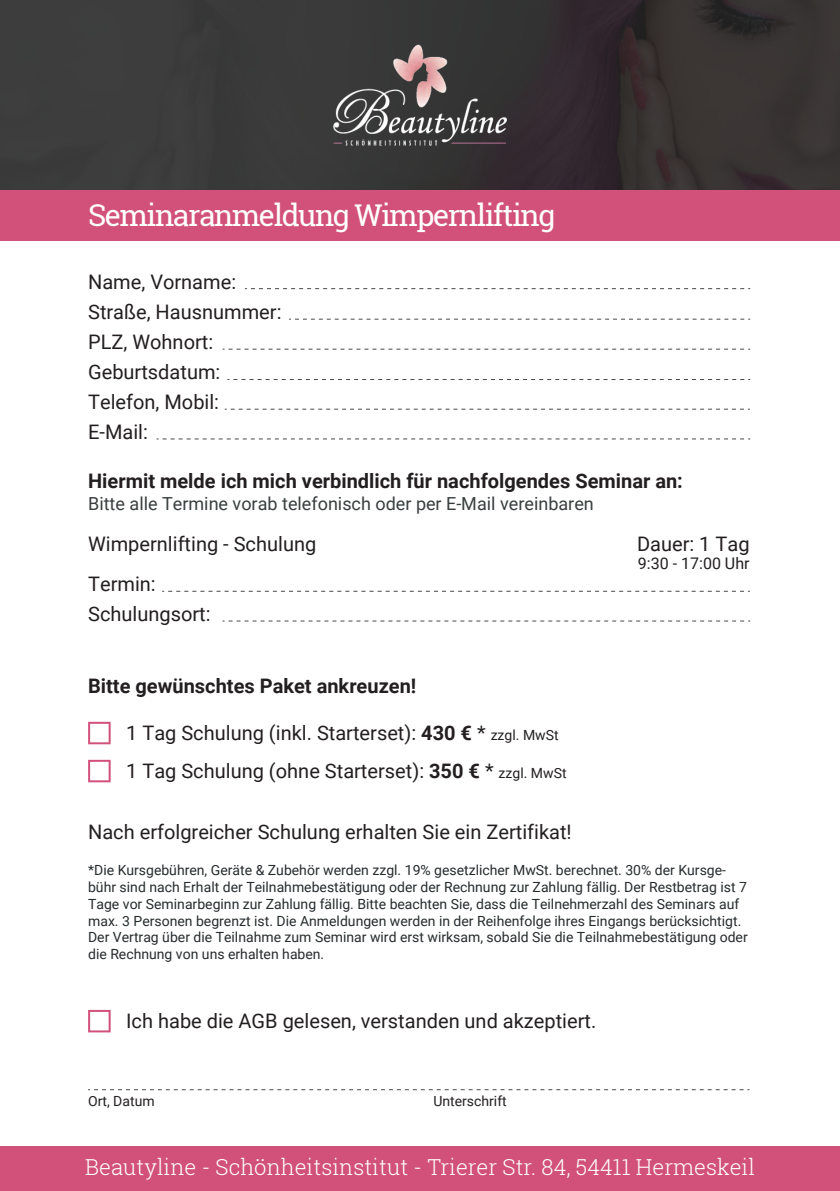
<style>
.page{position:relative;width:840px;height:1191px;background:#fff}
.page>*{position:absolute;margin:0;border:0;box-sizing:border-box;transform-origin:0 0}
.t1{font:30px "Roboto Slab";letter-spacing:-.05em;color:#fff}
.t2{font:300 22px "Roboto Slab";color:#fff}
.t3{font:20px/30px "Roboto";color:#231f20}
.t4{font:700 20px "Roboto";color:#231f20}
.t5{font:18px "Roboto";color:#393e3f}
.t6{font:16px "Roboto";color:#231f20}
.t7{font:14px/16.8px "Roboto";color:#262b2d}
.t8{font:14px "Roboto";color:#231f20}
.s1{font-weight:700}
.s2{font-size:14px}
</style>
<div class="page">
<svg style="left:0;top:0;width:839px;height:190px;background:#383535"></svg>
<div style="left:0;top:1146px;width:839px;height:45px;background:#d2517b"></div>
<div style="left:0;top:190px;width:839px;height:51px;background:#d2517b"></div>
<img style="left:333px;top:40px;width:173px;height:106px">
<svg style="left:245px;top:288px;width:504px;height:1px"></svg>
<svg style="left:289px;top:319px;width:460px;height:1px"></svg>
<svg style="left:222px;top:349px;width:527px;height:1px"></svg>
<svg style="left:227px;top:379px;width:522px;height:1px"></svg>
<svg style="left:224px;top:409px;width:525px;height:1px"></svg>
<svg style="left:156px;top:438px;width:593px;height:1px"></svg>
<svg style="left:162px;top:591px;width:587px;height:1px"></svg>
<svg style="left:222px;top:620px;width:527px;height:1px"></svg>
<svg style="left:88px;top:1089px;width:661px;height:1px"></svg>
<svg style="left:88px;top:722px;width:23px;height:22px"></svg>
<svg style="left:88px;top:1010px;width:23px;height:22px"></svg>
<svg style="left:88px;top:760px;width:23px;height:22px"></svg>
<h1 class="t1" style="left:88px;top:195px;width:468px">Seminaranmeldung Wimpernlifting</h1>
<h3 class="t3" style="left:88px;top:266px;width:195px">Name, Vorname:<br>Straße, Hausnummer:<br>PLZ, Wohnort:<br>Geburtsdatum:<br>Telefon, Mobil:<br>E-Mail:</h3>
<h3 class="t4" style="left:88px;top:467px;width:596px">Hiermit melde ich mich verbindlich für nachfolgendes Seminar an:</h3>
<p class="t5" style="left:88px;top:491px;width:507px">Bitte alle Termine vorab telefonisch oder per E-Mail vereinbaren</p>
<h3 class="t3" style="left:88px;top:523px;width:230px;line-height:40px">Wimpernlifting - Schulung<br>Termin:</h3>
<h3 class="t3" style="left:88px;top:598px;width:124px">Schulungsort:</h3>
<h3 class="t4" style="left:88px;top:672px;width:329px">Bitte gewünschtes Paket ankreuzen!</h3>
<h3 class="t3" style="left:126px;top:716px;width:434px">1 Tag Schulung (inkl. Starterset): <span class="s1">430 €</span> * <span class="s2">zzgl. MwSt</span></h3>
<h3 class="t3" style="left:126px;top:754px;width:441px">1 Tag Schulung (ohne Starterset): <span class="s1">350 €</span> * <span class="s2">zzgl. MwSt</span></h3>
<h3 class="t3" style="left:636px;top:528px;width:114px">Dauer: 1 Tag</h3>
<p class="t6" style="left:637px;top:552px;width:113px">9:30 - 17:00 Uhr</p>
<h3 class="t3" style="left:88px;top:816px;width:485px">Nach erfolgreicher Schulung erhalten Sie ein Zertifikat!</h3>
<p class="t7" style="left:88px;top:861px;width:660px">*Die Kursgebühren, Geräte &amp; Zubehör werden zzgl. 19% gesetzlicher MwSt. berechnet. 30% der Kursge&shy;bühr sind nach Erhalt der Teilnahmebestätigung oder der Rechnung zur Zahlung fällig. Der Restbetrag ist 7<br>Tage vor Seminarbeginn zur Zahlung fällig. Bitte beachten Sie, dass die Teilnehmerzahl des Seminars auf max. 3 Personen begrenzt ist. Die Anmeldungen werden in der Reihenfolge ihres Eingangs berücksichtigt.<br>Der Vertrag über die Teilnahme zum Seminar wird erst wirksam, sobald Sie die Teilnahmebestätigung oder die Rechnung von uns erhalten haben.</p>
<h3 class="t3" style="left:126px;top:1004px;width:471px">Ich habe die AGB gelesen, verstanden und akzeptiert.</h3>
<p class="t8" style="left:88px;top:1090px;width:68px">Ort, Datum</p>
<p class="t8" style="left:433px;top:1090px;width:75px">Unterschrift</p>
<h2 class="t2" style="left:85px;top:1152px;width:671px">Beautyline - Schönheitsinstitut - Trierer Str. 84, 54411 Hermeskeil</h2>
</div>
